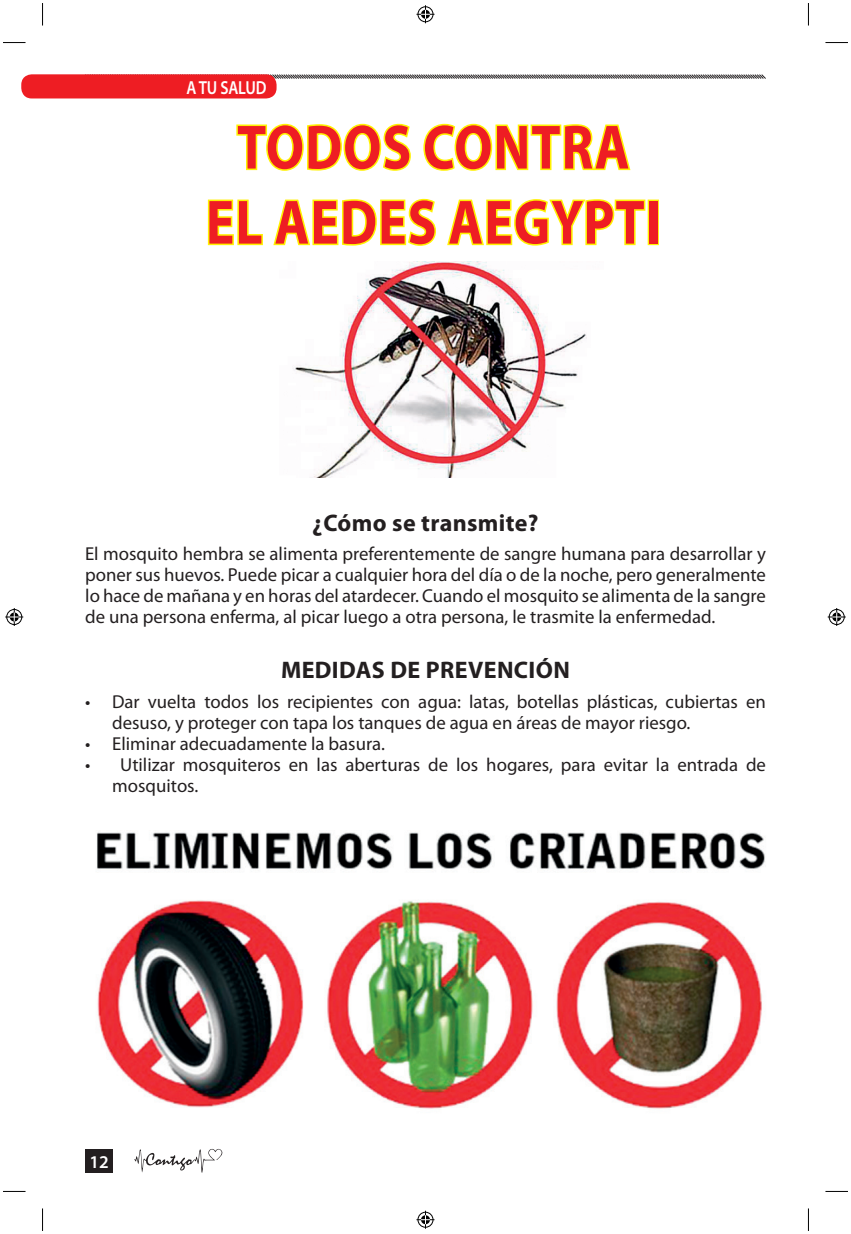
<style>
.page{position:relative;width:851px;height:1234px;background:#fff}
.page>*{position:absolute;margin:0;border:0;box-sizing:border-box;transform-origin:0 0}
.t1{font:700 63px "Myriad Pro";letter-spacing:.01em;color:#ee1d23;scale:.85 1}
.t2{font:700 24px "Myriad Pro";letter-spacing:.015em;color:#231f20}
.t3{font:600 18.9px "Myriad Pro";letter-spacing:-.01em;color:#fff;scale:.83 1}
.t4{font:18.75px/21px "Myriad Pro";color:#231f20}
.t5{font:600 18px "Myriad Pro";color:#fff}
</style>
<div class="page">
<div style="left:85px;top:1148px;width:28px;height:24px;background:#231f20"></div>
<svg style="left:269px;top:74px;width:497px;height:6px"></svg>
<svg style="left:134px;top:1148px;width:88px;height:24px"></svg>
<div style="left:21px;top:74px;width:255px;height:24px;background:#ee1d23;border-radius:10px"></div>
<img style="left:292px;top:261px;width:295px;height:216px">
<svg style="left:236px;top:123px;width:175px;height:48px"></svg>
<svg style="left:423px;top:123px;width:208px;height:48px"></svg>
<svg style="left:207px;top:199px;width:56px;height:47px"></svg>
<svg style="left:273px;top:198px;width:163px;height:48px"></svg>
<svg style="left:447px;top:199px;width:199px;height:47px"></svg>
<div style="left:647px;top:199px;width:11px;height:46px;border:3px solid #fff101"></div>
<img style="left:97px;top:831px;width:668px;height:278px">
<svg style="left:3px;top:42px;width:23px;height:1px"></svg>
<svg style="left:825px;top:42px;width:22px;height:1px"></svg>
<svg style="left:3px;top:1190px;width:22px;height:1px"></svg>
<svg style="left:826px;top:1190px;width:21px;height:1px"></svg>
<svg style="left:42px;top:3px;width:1px;height:23px"></svg>
<svg style="left:42px;top:1208px;width:1px;height:22px"></svg>
<svg style="left:808px;top:3px;width:1px;height:23px"></svg>
<svg style="left:808px;top:1208px;width:1px;height:22px"></svg>
<svg style="left:416px;top:5px;width:18px;height:18px"></svg>
<svg style="left:416px;top:1210px;width:18px;height:18px"></svg>
<svg style="left:5px;top:608px;width:18px;height:18px"></svg>
<svg style="left:827px;top:608px;width:18px;height:18px"></svg>
<p class="t3" style="left:186px;top:75px;width:98px">A TU SALUD</p>
<h1 class="t1" style="left:237px;top:106px;width:77px">TODOS</h1>
<h1 class="t1" style="left:423px;top:106px;width:41px">CONTRA</h1>
<h1 class="t1" style="left:206px;top:181px;width:160px">EL AEDES</h1>
<h1 class="t1" style="left:448px;top:181px;width:188px">AEGYPTI</h1>
<p class="t2" style="left:312px;top:507px;width:228px">¿CÓMO SE TRANSMITE?</p>
<p class="t4" style="left:85px;top:543px;width:682px;text-align:justify">El mosquito hembra se alimenta preferentemente de sangre humana para desarrollar y poner sus huevos. Puede picar a cualquier hora del día o de la noche, pero generalmente lo hace de mañana y en horas del atardecer. Cuando el mosquito se alimenta de la sangre de una persona enferma, al picar luego a otra persona, le trasmite la enfermedad.</p>
<p class="t2" style="left:281px;top:654px;width:290px">MEDIDAS DE PREVENCIÓN</p>
<p class="t4" style="left:112px;top:690px;width:655px;text-indent:-27px">• Dar vuelta todos los recipientes con agua: latas, botellas plásticas, cubiertas en desuso, y proteger con tapa los tanques de agua en áreas de mayor riesgo.</p>
<p class="t4" style="left:85px;top:732px;width:301px">• Eliminar adecuadamente la basura.</p>
<p class="t4" style="left:112px;top:753px;width:655px;text-indent:-27px">• Utilizar mosquiteros en las aberturas de los hogares, para evitar la entrada de mosquitos.</p>
<p class="t5" style="left:89px;top:1149px;width:21px">12</p>
</div>
